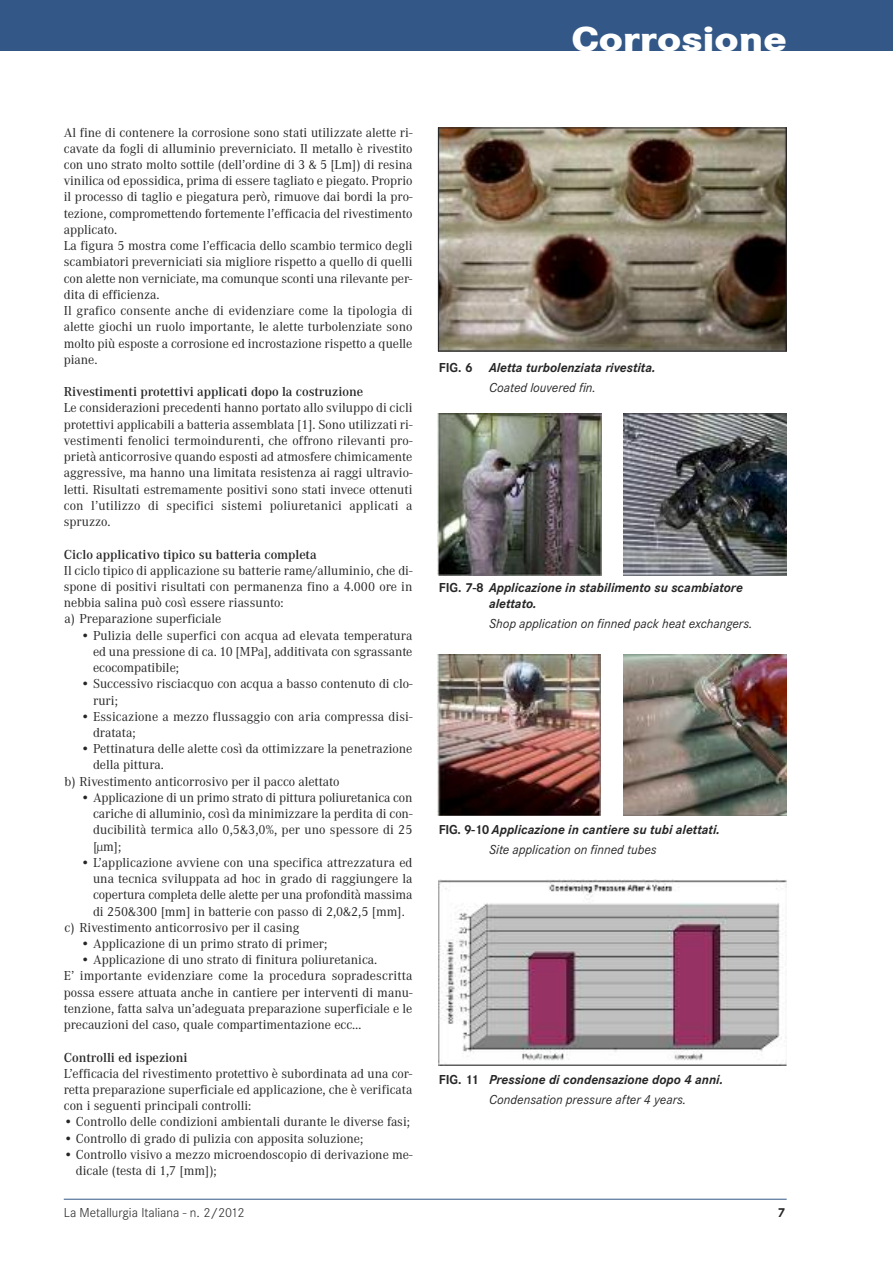
<style>
.page{position:relative;width:893px;height:1263px;background:#fff}
.page>*{position:absolute;margin:0;border:0;box-sizing:border-box;transform-origin:0 0}
.t1{font:800 36px "Corporate S";color:#fff;scale:1.14 1}
.t2{font:13.5px/16.2px "Corporate A";color:#272627}
.t3{font:italic 700 13.5px/20.4px "Corporate S";color:#272627}
.t4{font:600 13.5px "Corporate A";color:#272627}
.t5{font:italic 13.5px "Corporate S";color:#272627}
.t6{font:300 13.5px "Corporate S";color:#272627}
.t7{font:700 13.5px "Corporate S";color:#272627}
.s1{font-style:normal}
.s2{font-weight:400}
</style>
<div class="page">
<img style="left:439px;top:880px;width:348px;height:185px">
<div style="left:0;top:0;width:893px;height:51px;background:#335786"></div>
<hr style="left:64px;top:1199px;width:723px;height:1px;background:#335786">
<img style="left:440px;top:130px;width:345px;height:219px">
<div style="left:438px;top:128px;width:349px;height:223px;border:1px solid #272627"></div>
<img style="left:438px;top:414px;width:163px;height:161px">
<img style="left:623px;top:414px;width:164px;height:161px">
<img style="left:438px;top:655px;width:163px;height:161px">
<img style="left:623px;top:655px;width:164px;height:161px">
<h1 class="t1" style="left:571px;top:18px;width:190px">Corrosione</h1>
<p class="t2" style="left:64px;top:124px;width:350px">Al fine di contenere la corrosione sono stati utilizzate alette ri&shy;cavate da fogli di alluminio preverniciato. Il metallo è rivestito con uno strato molto sottile (dell’ordine di 3 &amp; 5 [Lm]) di resina vinilica od epossidica, prima di essere tagliato e piegato. Proprio il processo di taglio e piegatura però, rimuove dai bordi la pro&shy;tezione, compromettendo fortemente l’efficacia del rivestimento applicato.<br>La figura 5 mostra come l’efficacia dello scambio termico degli scambiatori preverniciati sia migliore rispetto a quello di quelli con alette non verniciate, ma comunque sconti una rilevante per&shy;dita di efficienza.<br>Il grafico consente anche di evidenziare come la tipologia di alette giochi un ruolo importante, le alette turbolenziate sono molto più esposte a corrosione ed incrostazione rispetto a quelle piane.</p>
<p class="t4" style="left:64px;top:384px;width:301px">Rivestimenti protettivi applicati dopo la costruzione</p>
<p class="t2" style="left:64px;top:400px;width:350px;text-align:justify">Le considerazioni precedenti hanno portato allo sviluppo di cicli protettivi applicabili a batteria assemblata [1]. Sono utilizzati ri&shy;vestimenti fenolici termoindurenti, che offrono rilevanti pro&shy;prietà anticorrosive quando esposti ad atmosfere chimicamente aggressive, ma hanno una limitata resistenza ai raggi ultravio&shy;letti. Risultati estremamente positivi sono stati invece ottenuti con l’utilizzo di specifici sistemi poliuretanici applicati a spruzzo.</p>
<p class="t4" style="left:64px;top:546px;width:254px">Ciclo applicativo tipico su batteria completa</p>
<p class="t2" style="left:64px;top:562px;width:350px">Il ciclo tipico di applicazione su batterie rame/alluminio, che di&shy;spone di positivi risultati con permanenza fino a 4.000 ore in nebbia salina può così essere riassunto:<br>a) Preparazione superficiale</p>
<p class="t2" style="left:93px;top:627px;width:321px;text-align:justify;text-indent:-12px">• Pulizia delle superfici con acqua ad elevata temperatura ed una pressione di ca. 10 [MPa], additivata con sgrassante ecocompatibile;</p>
<p class="t2" style="left:93px;top:675px;width:321px;text-indent:-12px">• Successivo risciacquo con acqua a basso contenuto di clo&shy;ruri;</p>
<p class="t2" style="left:93px;top:708px;width:321px;text-indent:-12px">• Essicazione a mezzo flussaggio con aria compressa disi&shy;dratata;</p>
<p class="t2" style="left:81px;top:740px;width:333px">• Pettinatura delle alette così da ottimizzare la penetrazione</p>
<p class="t2" style="left:93px;top:757px;width:73px">della pittura.</p>
<p class="t2" style="left:65px;top:773px;width:277px">b) Rivestimento anticorrosivo per il pacco alettato</p>
<p class="t2" style="left:93px;top:789px;width:321px;text-align:justify;text-indent:-12px">• Applicazione di un primo strato di pittura poliuretanica con cariche di alluminio, così da minimizzare la perdita di con&shy;ducibilità termica allo 0,5&amp;3,0%, per uno spessore di 25 [µm];</p>
<p class="t2" style="left:81px;top:854px;width:333px">• L’applicazione avviene con una specifica attrezzatura ed</p>
<p class="t2" style="left:93px;top:870px;width:321px">una tecnica sviluppata ad hoc in grado di raggiungere la</p>
<p class="t2" style="left:93px;top:886px;width:321px">copertura completa delle alette per una profondità massima</p>
<p class="t2" style="left:93px;top:903px;width:313px">di 250&amp;300 [mm] in batterie con passo di 2,0&amp;2,5 [mm].</p>
<p class="t2" style="left:65px;top:919px;width:237px">c) Rivestimento anticorrosivo per il casing</p>
<p class="t2" style="left:81px;top:935px;width:248px">• Applicazione di un primo strato di primer;</p>
<p class="t2" style="left:64px;top:951px;width:350px;text-indent:17px">• Applicazione di uno strato di finitura poliuretanica.<br>E’ importante evidenziare come la procedura sopradescritta possa essere attuata anche in cantiere per interventi di manu&shy;tenzione, fatta salva un’adeguata preparazione superficiale e le precauzioni del caso, quale compartimentazione ecc…</p>
<p class="t4" style="left:64px;top:1049px;width:125px">Controlli ed ispezioni</p>
<p class="t2" style="left:64px;top:1065px;width:350px;text-align:justify">L’efficacia del rivestimento protettivo è subordinata ad una cor&shy;retta preparazione superficiale ed applicazione, che è verificata con i seguenti principali controlli:</p>
<p class="t2" style="left:64px;top:1114px;width:348px">• Controllo delle condizioni ambientali durante le diverse fasi;</p>
<p class="t2" style="left:64px;top:1130px;width:301px">• Controllo di grado di pulizia con apposita soluzione;</p>
<p class="t2" style="left:76px;top:1146px;width:338px;text-indent:-12px">• Controllo visivo a mezzo microendoscopio di derivazione me&shy;dicale (testa di 1,7 [mm]);</p>
<p class="t3" style="left:489px;top:357px;width:168px;text-indent:-50px"><span class="s1">FIG. 6</span> Aletta turbolenziata rivestita.<br><span class="s2">Coated louvered fin.</span></p>
<p class="t3" style="left:489px;top:579px;width:255px;line-height:16.2px;text-indent:-50px"><span class="s1">FIG. 7-8</span> Applicazione in stabilimento su scambiatore alettato.</p>
<p class="t5" style="left:489px;top:616px;width:265px">Shop application on finned pack heat exchangers.</p>
<p class="t3" style="left:489px;top:819px;width:232px;text-indent:-50px"><span class="s1">FIG. 9-10</span> Applicazione in cantiere su tubi alettati.<br><span class="s2">Site application on finned tubes</span></p>
<p class="t3" style="left:489px;top:1069px;width:236px;text-indent:-50px"><span class="s1">FIG. 11</span> Pressione di condensazione dopo 4 anni.<br><span class="s2">Condensation pressure after 4 years.</span></p>
<p class="t6" style="left:64px;top:1204px;width:182px">La Metallurgia Italiana - n. 2/2012</p>
<p class="t7" style="left:778px;top:1204px;width:9px">7</p>
</div>
